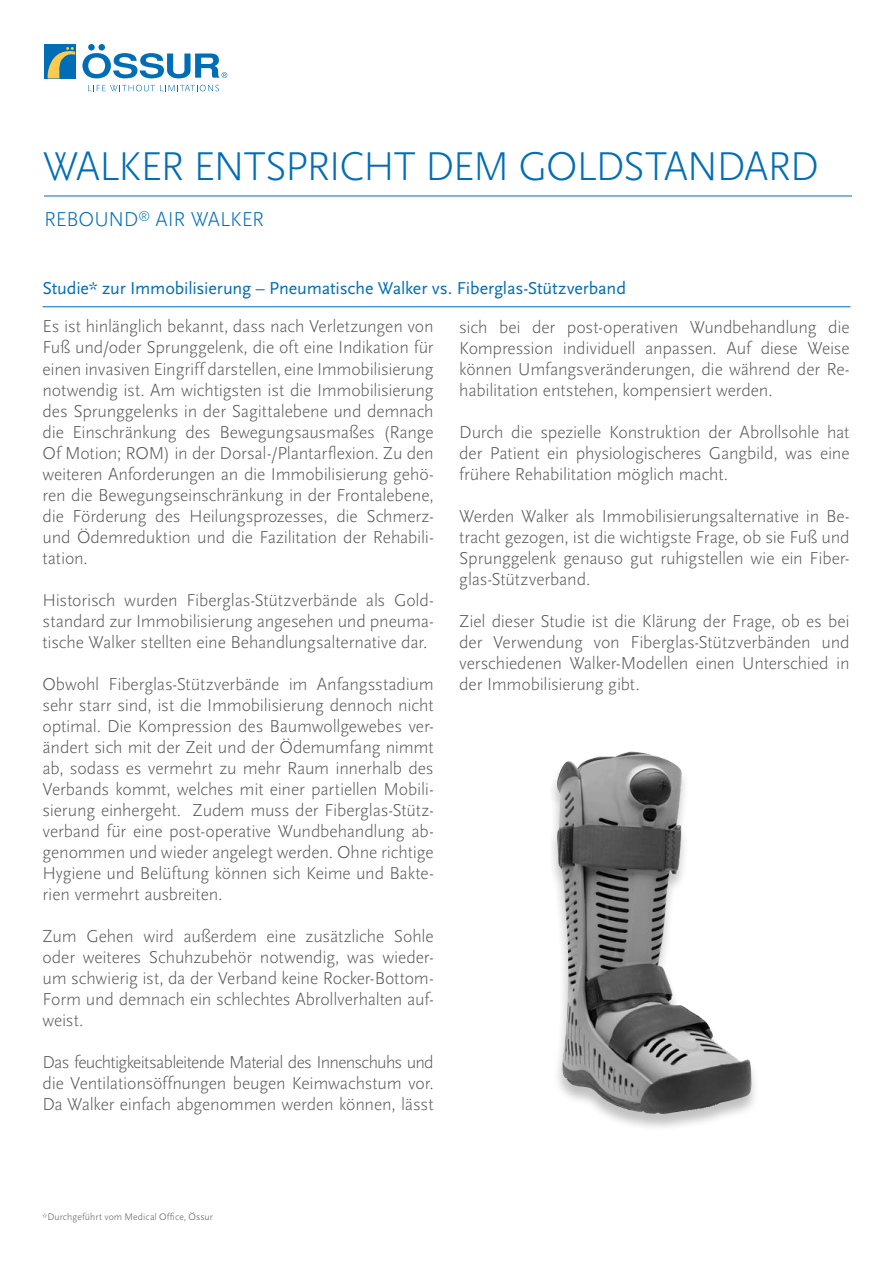
<style>
.page{position:relative;width:893px;height:1263px;background:#fff}
.page>*{position:absolute;margin:0;border:0;box-sizing:border-box;transform-origin:0 0}
.t1{font:300 42px "Scala Sans OT";letter-spacing:-.035em;color:#006eb6}
.t2{font:300 21px "Scala Sans OT";letter-spacing:-.01em;color:#006eb6}
.t3{font:300 18px/21px "Scala Sans OT";letter-spacing:-.01em;color:#575756;text-align:justify}
.t4{font:18px "Scala Sans OT";letter-spacing:-.01em;color:#006eb6}
.t5{font:300 9.9px "Scala Sans OT";letter-spacing:.005em;color:#575756}
</style>
<div class="page">
<hr style="left:44px;top:196px;width:808px;height:1px;background:#006eb6">
<svg style="left:88px;top:85px;width:131px;height:6px"></svg>
<div style="left:88px;top:44px;width:7px;height:7px;background:#006eb6;border-radius:50%"></div>
<div style="left:98px;top:44px;width:7px;height:7px;background:#006eb6;border-radius:50%"></div>
<svg style="left:82px;top:53px;width:145px;height:25px"></svg>
<svg style="left:44px;top:44px;width:32px;height:35px"></svg>
<div style="left:44px;top:44px;width:31px;height:34px;background:#006eb6"></div>
<svg style="left:47px;top:47px;width:28px;height:31px"></svg>
<hr style="left:43px;top:306px;width:807px;height:1px;background:#006eb6">
<div style="left:547px;top:752px;width:213px;height:380px;background:#000;opacity:.25"></div>
<img style="left:555px;top:751px;width:198px;height:363px">
<h1 class="t1" style="left:43px;top:143px;width:778px">WALKER ENTSPRICHT DEM GOLDSTANDARD</h1>
<p class="t2" style="left:44px;top:208px;width:222px">REBOUND<sup>®</sup> AIR WALKER</p>
<p class="t4" style="left:43px;top:278px;width:585px">Studie* zur Immobilisierung – Pneumatische Walker vs. Fiberglas-Stützverband</p>
<p class="t3" style="left:43px;top:316px;width:393px">Es ist hinlänglich bekannt, dass nach Verletzungen von Fuß und/oder Sprunggelenk, die oft eine Indikation für einen invasiven Eingriff darstellen, eine Immobilisierung notwendig ist. Am wichtigsten ist die Immobilisierung des Sprunggelenks in der Sagittalebene und demnach die Einschränkung des Bewegungsausmaßes (Range Of Motion; ROM) in der Dorsal-/Plantarflexion. Zu den weiteren Anforderungen an die Immobilisierung gehö&shy;ren die Bewegungseinschränkung in der Frontalebene, die Förderung des Heilungsprozesses, die Schmerz&shy;und Ödemreduktion und die Fazilitation der Rehabili&shy;tation.</p>
<p class="t3" style="left:43px;top:589px;width:393px">Historisch wurden Fiberglas-Stützverbände als Gold&shy;standard zur Immobilisierung angesehen und pneuma&shy;tische Walker stellten eine Behandlungsalternative dar.</p>
<p class="t3" style="left:43px;top:673px;width:393px">Obwohl Fiberglas-Stützverbände im Anfangsstadium sehr starr sind, ist die Immobilisierung dennoch nicht optimal. Die Kompression des Baumwollgewebes ver&shy;ändert sich mit der Zeit und der Ödemumfang nimmt ab, sodass es vermehrt zu mehr Raum innerhalb des Verbands kommt, welches mit einer partiellen Mobili&shy;sierung einhergeht. Zudem muss der Fiberglas-Stütz&shy;verband für eine post-operative Wundbehandlung ab&shy;genommen und wieder angelegt werden. Ohne richtige Hygiene und Belüftung können sich Keime und Bakte&shy;rien vermehrt ausbreiten.</p>
<p class="t3" style="left:43px;top:926px;width:393px">Zum Gehen wird außerdem eine zusätzliche Sohle oder weiteres Schuhzubehör notwendig, was wieder&shy;um schwierig ist, da der Verband keine Rocker-Bottom-Form und demnach ein schlechtes Abrollverhalten auf&shy;weist.</p>
<p class="t3" style="left:43px;top:1052px;width:393px">Das feuchtigkeitsableitende Material des Innenschuhs und die Ventilationsöffnungen beugen Keimwachstum vor.<br>Da Walker einfach abgenommen werden können, lässt</p>
<p class="t3" style="left:459px;top:317px;width:392px">sich bei der post-operativen Wundbehandlung die Kompression individuell anpassen. Auf diese Weise können Umfangsveränderungen, die während der Re&shy;habilitation entstehen, kompensiert werden.</p>
<p class="t3" style="left:459px;top:422px;width:392px">Durch die spezielle Konstruktion der Abrollsohle hat der Patient ein physiologischeres Gangbild, was eine frühere Rehabilitation möglich macht.</p>
<p class="t3" style="left:459px;top:506px;width:392px">Werden Walker als Immobilisierungsalternative in Be&shy;tracht gezogen, ist die wichtigste Frage, ob sie Fuß und Sprunggelenk genauso gut ruhigstellen wie ein Fiber&shy;glas-Stützverband.</p>
<p class="t3" style="left:459px;top:611px;width:392px">Ziel dieser Studie ist die Klärung der Frage, ob es bei der Verwendung von Fiberglas-Stützverbänden und verschiedenen Walker-Modellen einen Unterschied in der Immobilisierung gibt.</p>
<p class="t5" style="left:43px;top:1212px;width:172px">*Durchgeführt vom Medical Office, Össur</p>
</div>
